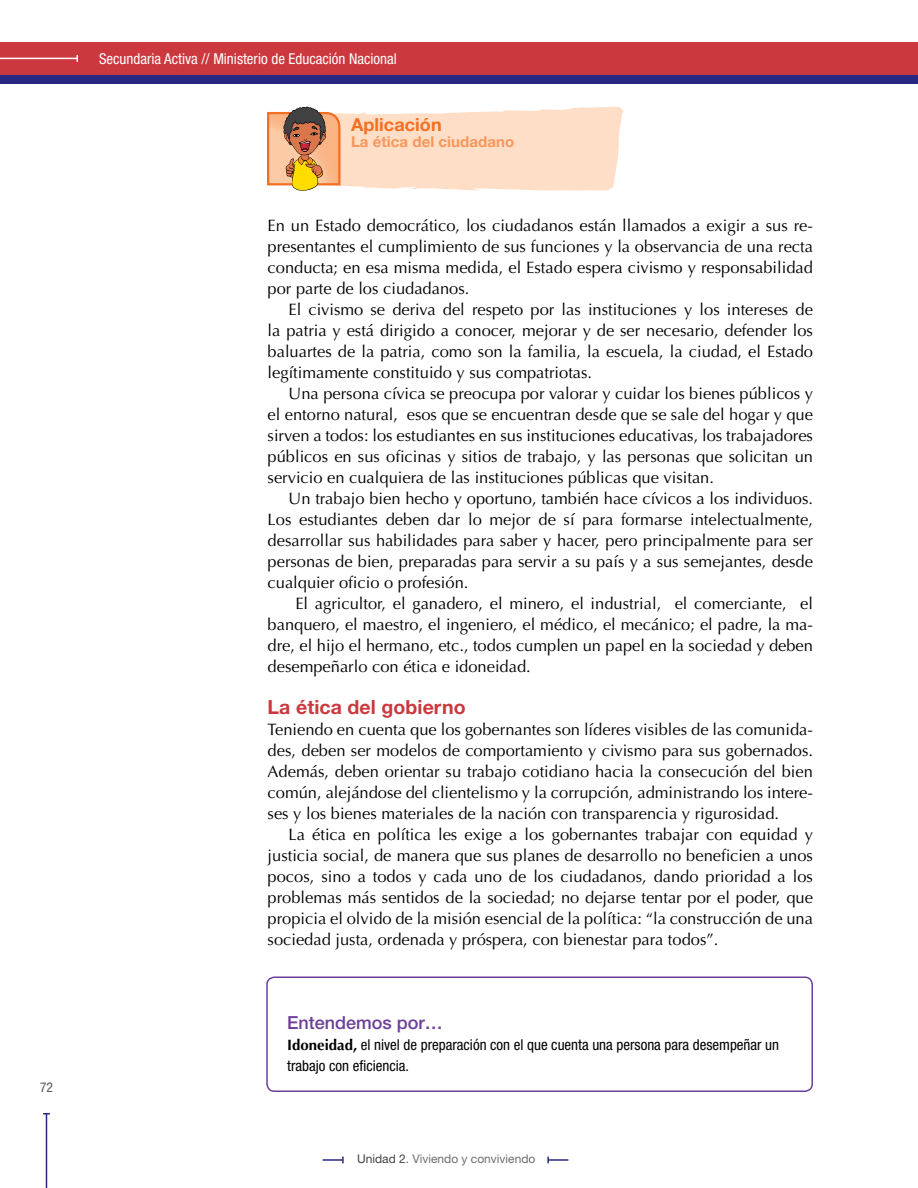
<style>
.page{position:relative;width:918px;height:1188px;background:#fff}
.page>*{position:absolute;margin:0;border:0;box-sizing:border-box;transform-origin:0 0}
.t1{font:700 19.5px "Helvetica Neue LT Std";letter-spacing:.005em;color:#cb383e}
.t2{font:500 18px "Helvetica Neue LT Std";color:#6c3f98}
.t3{font:700 18px "Helvetica Neue LT Std";letter-spacing:.005em;color:#f36f21}
.t4{font:16.5px/21px "Optima LT Std";color:#000;text-align:justify}
.t5{font:condensed 15px/21px "Helvetica Neue LT Std";color:#000}
.t6{font:condensed 15px "Helvetica Neue LT Std";color:#fff}
.t7{font:700 15px "Helvetica Neue LT Std";letter-spacing:.005em;color:#f7975b}
.t8{font:condensed 13.5px "Helvetica Neue LT Std";color:#58595b}
.t9{font:12px "Helvetica Neue LT Std";color:#6d6e71}
.s1{font-family:"Optima LT Std";font-weight:700;font-stretch:normal}
.s2{color:#414042}
</style>
<div class="page">
<hr style="left:46px;top:1114px;width:1px;height:74px;background:#282781">
<div style="left:0;top:72px;width:918px;height:12px;background:#282781"></div>
<div style="left:0;top:42px;width:918px;height:33px;background:#cb383e"></div>
<hr style="left:0;top:58px;width:77px;height:1px;background:#fff">
<svg style="left:76px;top:55px;width:2px;height:7px"></svg>
<svg style="left:267px;top:106px;width:357px;height:85px;background:#f6d3b7"></svg>
<hr style="left:323px;top:1159px;width:20px;height:2px;background:#282781">
<hr style="left:548px;top:1159px;width:20px;height:2px;background:#282781">
<div style="left:266px;top:976px;width:547px;height:116px;border:2px solid #6c3f98;border-radius:8px"></div>
<p class="t8" style="left:40px;top:1079px;width:14px">72</p>
<p class="t6" style="left:99px;top:50px;width:299px">Secundaria Activa // Ministerio de Educación Nacional</p>
<p class="t3" style="left:351px;top:113px;width:92px">Aplicación</p>
<p class="t7" style="left:351px;top:133px;width:165px">La ética del ciudadano</p>
<p class="t4" style="left:268px;top:215px;width:547px">En un Estado democrático, los ciudadanos están llamados a exigir a sus re&shy;presentantes el cumplimiento de sus funciones y la observancia de una recta conducta; en esa misma medida, el Estado espera civismo y responsabilidad por parte de los ciudadanos.</p>
<p class="t4" style="left:268px;top:299px;width:547px;text-indent:21px">El civismo se deriva del respeto por las instituciones y los intereses de la patria y está dirigido a conocer, mejorar y de ser necesario, defender los baluartes de la patria, como son la familia, la escuela, la ciudad, el Estado legítimamente constituido y sus compatriotas.</p>
<p class="t4" style="left:268px;top:383px;width:547px;text-indent:21px">Una persona cívica se preocupa por valorar y cuidar los bienes públicos y el entorno natural, esos que se encuentran desde que se sale del hogar y que sirven a todos: los estudiantes en sus instituciones educativas, los trabajadores públicos en sus oficinas y sitios de trabajo, y las personas que solicitan un servicio en cualquiera de las instituciones públicas que visitan.</p>
<p class="t4" style="left:268px;top:488px;width:547px;text-indent:21px">Un trabajo bien hecho y oportuno, también hace cívicos a los individuos.<br>Los estudiantes deben dar lo mejor de sí para formarse intelectualmente, desarrollar sus habilidades para saber y hacer, pero principalmente para ser personas de bien, preparadas para servir a su país y a sus semejantes, desde cualquier oficio o profesión.</p>
<p class="t4" style="left:268px;top:593px;width:547px;text-indent:28px">El agricultor, el ganadero, el minero, el industrial, el comerciante, el banquero, el maestro, el ingeniero, el médico, el mecánico; el padre, la ma&shy;dre, el hijo el hermano, etc., todos cumplen un papel en la sociedad y deben desempeñarlo con ética e idoneidad.</p>
<p class="t1" style="left:268px;top:695px;width:199px">La ética del gobierno</p>
<p class="t4" style="left:268px;top:719px;width:547px">Teniendo en cuenta que los gobernantes son líderes visibles de las comunida&shy;des, deben ser modelos de comportamiento y civismo para sus gobernados.<br>Además, deben orientar su trabajo cotidiano hacia la consecución del bien común, alejándose del clientelismo y la corrupción, administrando los intere&shy;ses y los bienes materiales de la nación con transparencia y rigurosidad.</p>
<p class="t4" style="left:268px;top:824px;width:547px;text-indent:21px">La ética en política les exige a los gobernantes trabajar con equidad y justicia social, de manera que sus planes de desarrollo no beneficien a unos pocos, sino a todos y cada uno de los ciudadanos, dando prioridad a los problemas más sentidos de la sociedad; no dejarse tentar por el poder, que propicia el olvido de la misión esencial de la política: “la construcción de una sociedad justa, ordenada y próspera, con bienestar para todos”.</p>
<p class="t2" style="left:287px;top:1012px;width:157px">Entendemos por…</p>
<p class="t5" style="left:287px;top:1034px;width:493px"><span class="s1">Idoneidad,</span> el nivel de preparación con el que cuenta una persona para desempeñar un trabajo con eficiencia.</p>
<p class="t9" style="left:357px;top:1152px;width:180px"><span class="s2">Unidad 2</span>. Viviendo y conviviendo</p>
</div>
